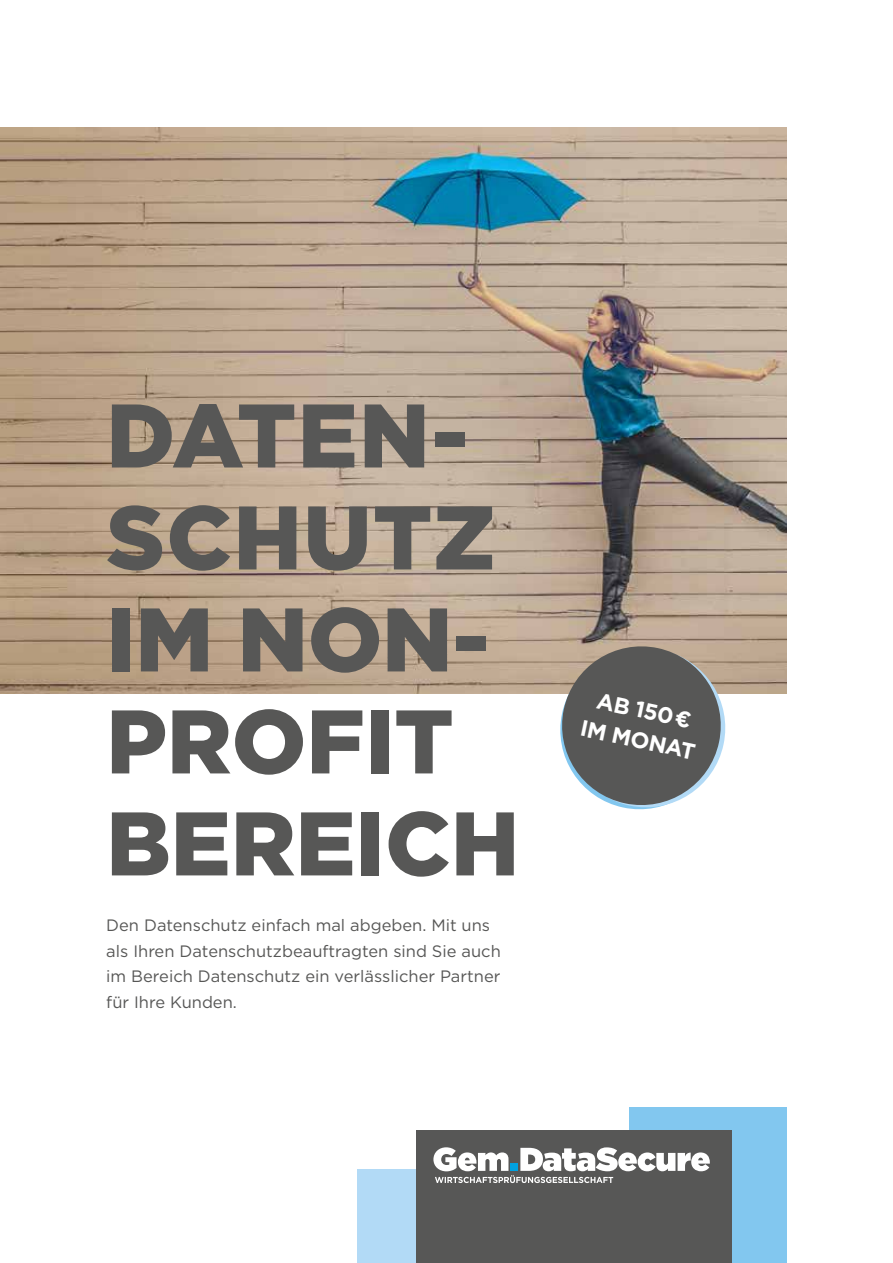
<style>
.page{position:relative;width:893px;height:1263px;background:#fff}
.page>*{position:absolute;margin:0;border:0;box-sizing:border-box;transform-origin:0 0}
.t1{font:900 90px/102px "Gotham";color:#575756}
.t2{font:700 22.5px/30px "Gotham";color:#fff;text-align:center}
.t3{font:16.5px/25.5px "Gotham";color:#575756}
</style>
<div class="page">
<img style="left:0;top:128px;width:787px;height:565px">
<div style="left:629px;top:1107px;width:158px;height:156px;background:#82c7ef"></div>
<div style="left:357px;top:1169px;width:315px;height:94px;background:#b2daf6"></div>
<div style="left:416px;top:1131px;width:316px;height:132px;background:#575756"></div>
<svg style="left:553px;top:639px;width:180px;height:171px"></svg>
<svg style="left:433px;top:1147px;width:277px;height:36px"></svg>
<h1 class="t1" style="left:106px;top:384px;width:415px">DATEN-<br>SCHUTZ<br>IM NON-<br>PROFIT<br>BEREICH</h1>
<p class="t3" style="left:106px;top:912px;width:396px">Den Datenschutz einfach mal abgeben. Mit uns als Ihren Datenschutzbeauftragten sind Sie auch im Bereich Datenschutz ein verlässlicher Partner für Ihre Kunden.</p>
<h2 class="t2" style="left:590px;top:683px;width:119px;rotate:12deg">AB 150 €<br>IM MONAT</h2>
</div>
